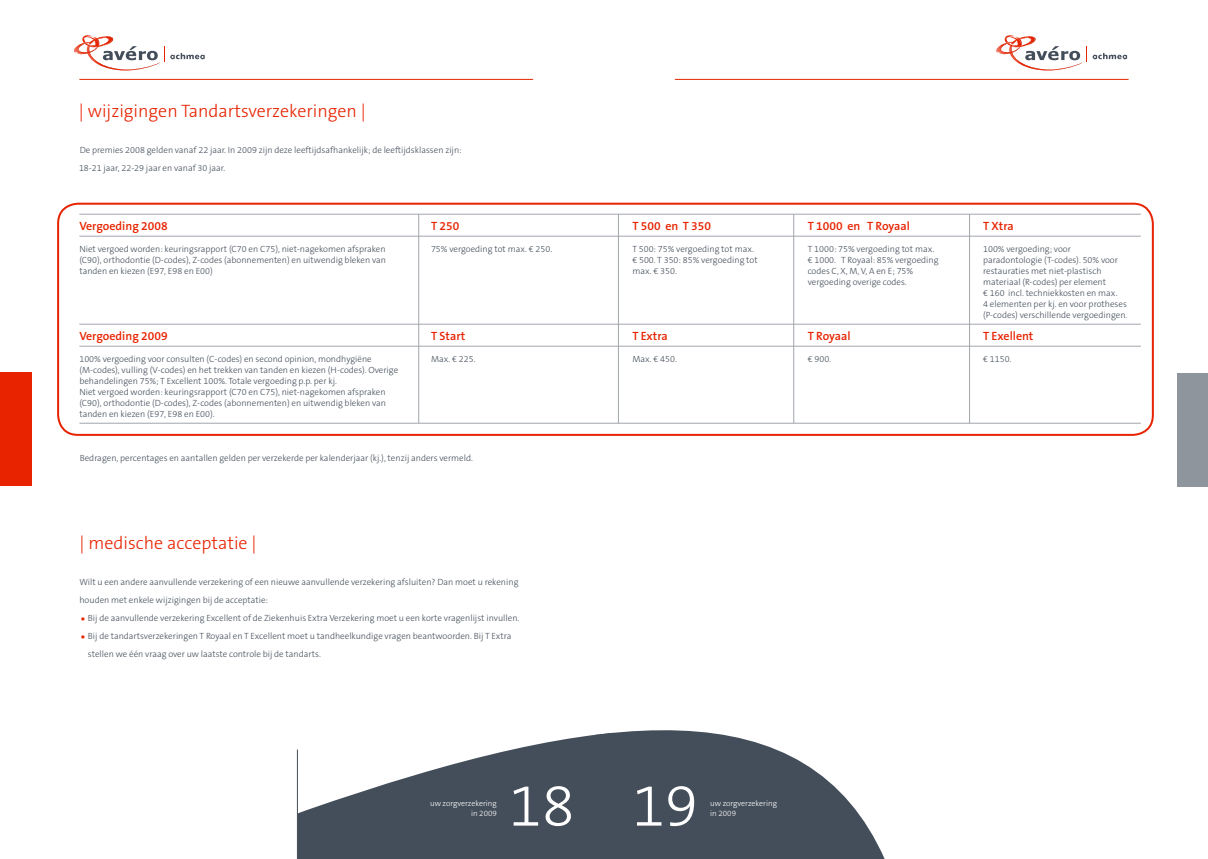
<style>
.page{position:relative;width:1208px;height:859px;background:#fff}
.page>*{position:absolute;margin:0;border:0;box-sizing:border-box;transform-origin:0 0}
.t1{font:300 60px "The Sans B3";color:#fff}
.t2{font:300 18px "The Sans B3";color:#e72300}
.t3{font:600 12px "The Sans B6";color:#e72300}
.t4{font:300 9px/11px "The Sans B3";color:#444e5a}
.t5{font:300 8px/10px "The Sans B3";color:#fff;text-align:right}
.s1{font-family:"The Sans B2";font-weight:200;font-size:17px;color:#e72300}
</style>
<div class="page">
<div style="left:57px;top:203px;width:1096px;height:233px;border:2px solid #e72300;border-radius:20px"></div>
<hr style="left:79px;top:79px;width:454px;height:1px;background:#e72300">
<svg style="left:74px;top:35px;width:131px;height:36px"></svg>
<svg style="left:298px;top:734px;width:297px;height:125px;fill:#444e5a"></svg>
<hr style="left:297px;top:749px;width:1px;height:110px;background:#444e5a">
<div style="left:0;top:373px;width:32px;height:113px;background:#e72300"></div>
<hr style="left:675px;top:79px;width:453px;height:1px;background:#e72300">
<svg style="left:996px;top:35px;width:131px;height:36px"></svg>
<svg style="left:595px;top:730px;width:289px;height:129px;fill:#444e5a"></svg>
<div style="left:1177px;top:373px;width:31px;height:113px;background:#8f959c"></div>
<hr style="left:79px;top:214px;width:1061px;height:1px;background:#a1a6ac">
<hr style="left:79px;top:236px;width:1061px;height:1px;background:#a1a6ac">
<hr style="left:79px;top:324px;width:1061px;height:1px;background:#a1a6ac">
<hr style="left:79px;top:346px;width:1061px;height:1px;background:#a1a6ac">
<hr style="left:79px;top:423px;width:1061px;height:1px;background:#a1a6ac">
<hr style="left:418px;top:214px;width:1px;height:209px;background:#a1a6ac">
<hr style="left:618px;top:214px;width:1px;height:209px;background:#a1a6ac">
<hr style="left:793px;top:214px;width:1px;height:209px;background:#a1a6ac">
<hr style="left:969px;top:214px;width:1px;height:209px;background:#a1a6ac">
<h2 class="t2" style="left:79px;top:101px;width:289px">| wijzigingen Tandartsverzekeringen |</h2>
<p class="t4" style="left:79px;top:141px;width:384px;line-height:18px">De premies 2008 gelden vanaf 22 jaar. In 2009 zijn deze leeftijdsafhankelijk; de leeftijdsklassen zijn:<br>18-21 jaar, 22-29 jaar en vanaf 30 jaar.</p>
<h3 class="t3" style="left:79px;top:219px;width:90px">Vergoeding 2008</h3>
<p class="t4" style="left:79px;top:244px;width:308px;text-align:justify">Niet vergoed worden: keuringsrapport (C70 en C75), niet-nagekomen afspraken (C90), orthodontie (D-codes), Z-codes (abonnementen) en uitwendig bleken van tanden en kiezen (E97, E98 en E00)</p>
<h3 class="t3" style="left:79px;top:329px;width:90px">Vergoeding 2009</h3>
<p class="t4" style="left:79px;top:354px;width:320px">100% vergoeding voor consulten (C-codes) en second opinion, mondhygiëne (M-codes), vulling (V-codes) en het trekken van tanden en kiezen (H-codes). Overige behandelingen 75%; T Excellent 100%. Totale vergoeding p.p. per kj.<br>Niet vergoed worden: keuringsrapport (C70 en C75), niet-nagekomen afspraken (C90), orthodontie (D-codes), Z-codes (abonnementen) en uitwendig bleken van tanden en kiezen (E97, E98 en E00).</p>
<h3 class="t3" style="left:431px;top:219px;width:30px">T 250</h3>
<p class="t4" style="left:431px;top:244px;width:123px">75% vergoeding tot max. € 250.</p>
<h3 class="t3" style="left:431px;top:329px;width:36px">T Start</h3>
<p class="t4" style="left:431px;top:354px;width:46px">Max. € 225.</p>
<h3 class="t3" style="left:632px;top:219px;width:80px">T 500 en T 350</h3>
<p class="t4" style="left:632px;top:244px;width:127px">T 500: 75% vergoeding tot max. € 500. T 350: 85% vergoeding tot max. € 350.</p>
<h3 class="t3" style="left:632px;top:329px;width:37px">T Extra</h3>
<p class="t4" style="left:632px;top:354px;width:46px">Max. € 450.</p>
<h3 class="t3" style="left:807px;top:219px;width:104px">T 1000 en T Royaal</h3>
<p class="t4" style="left:807px;top:244px;width:132px">T 1000: 75% vergoeding tot max. € 1000. T Royaal: 85% vergoeding codes C, X, M, V, A en E; 75% vergoeding overige codes.</p>
<h3 class="t3" style="left:807px;top:329px;width:44px">T Royaal</h3>
<p class="t4" style="left:807px;top:354px;width:25px">€ 900.</p>
<h3 class="t3" style="left:983px;top:219px;width:32px">T Xtra</h3>
<p class="t4" style="left:983px;top:244px;width:146px">100% vergoeding; voor paradontologie (T-codes). 50% voor restauraties met niet-plastisch materiaal (R-codes) per element<br>€ 160 incl. techniekkosten en max.<br>4 elementen per kj. en voor protheses (P-codes) verschillende vergoedingen.</p>
<h3 class="t3" style="left:983px;top:329px;width:52px">T Exellent</h3>
<p class="t4" style="left:983px;top:354px;width:30px">€ 1150.</p>
<p class="t4" style="left:80px;top:453px;width:395px">Bedragen, percentages en aantallen gelden per verzekerde per kalenderjaar (kj.), tenzij anders vermeld.</p>
<h2 class="t2" style="left:79px;top:533px;width:179px">| medische acceptatie |</h2>
<p class="t4" style="left:79px;top:573px;width:440px;line-height:18px">Wilt u een andere aanvullende verzekering of een nieuwe aanvullende verzekering afsluiten? Dan moet u rekening houden met enkele wijzigingen bij de acceptatie:</p>
<p class="t4" style="left:79px;top:613px;width:441px"><span class="s1">•</span> Bij de aanvullende verzekering Excellent of de Ziekenhuis Extra Verzekering moet u een korte vragenlijst invullen.</p>
<p class="t4" style="left:88px;top:627px;width:425px;line-height:18px;text-indent:-9px"><span class="s1">•</span> Bij de tandartsverzekeringen T Royaal en T Excellent moet u tandheelkundige vragen beantwoorden. Bij T Extra stellen we één vraag over uw laatste controle bij de tandarts.</p>
<h1 class="t1" style="left:509px;top:774px;width:67px">18</h1>
<p class="t5" style="left:430px;top:798px;width:68px">uw zorgverzekering in 2009</p>
<p class="t5" style="left:452px;top:801px;width:68px">schade volmachten</p>
<h1 class="t1" style="left:643px;top:770px;width:67px">19</h1>
<h1 class="t1" style="left:632px;top:774px;width:67px">19</h1>
<p class="t5" style="left:710px;top:798px;width:68px;text-align:left">uw zorgverzekering in 2009</p>
<p class="t5" style="left:697px;top:801px;width:68px">schade volmachten</p>
<p class="t5" style="left:700px;top:801px;width:68px">schade volmachten</p>
</div>
